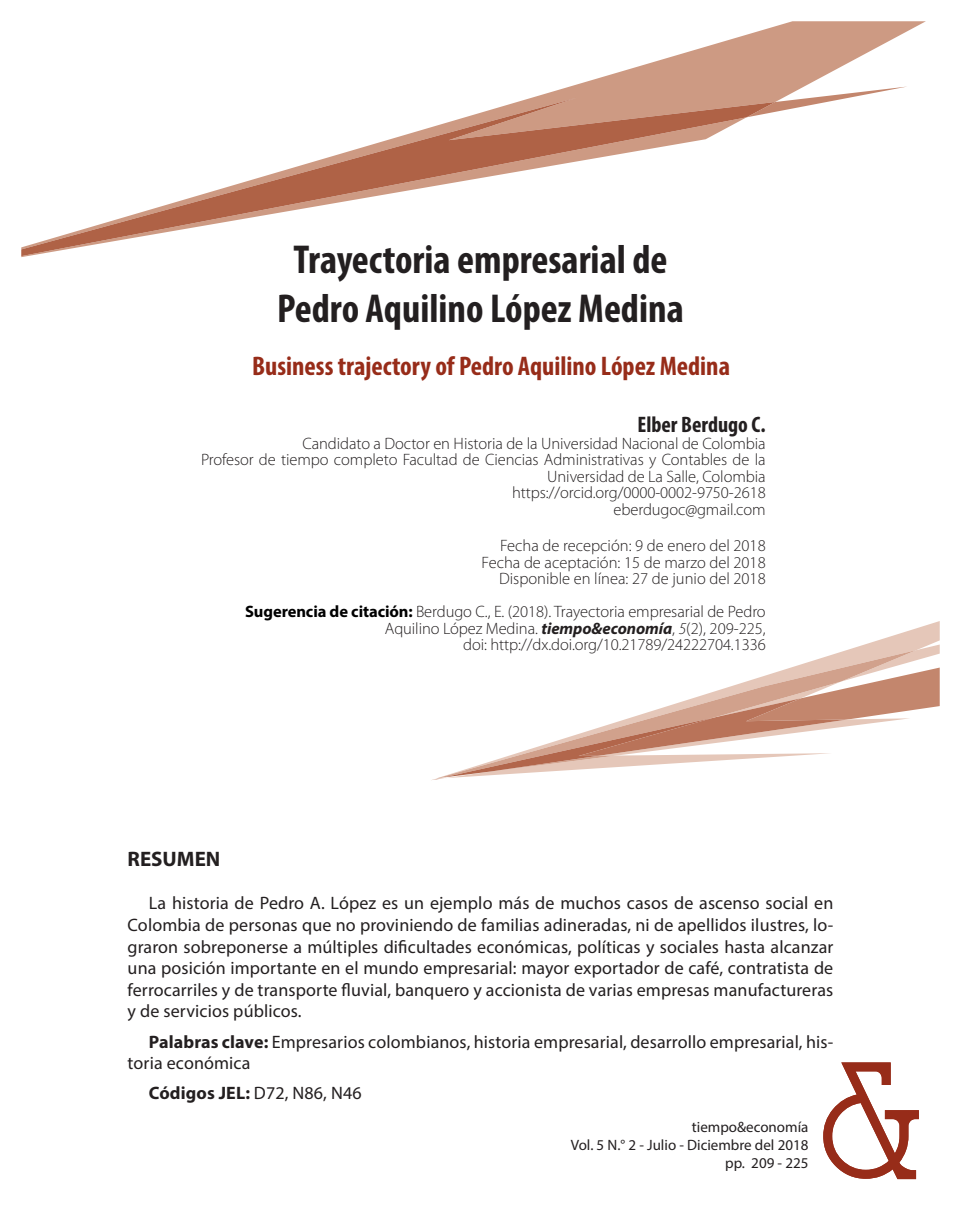
<style>
.page{position:relative;width:961px;height:1231px;background:#fff}
.page>*{position:absolute;margin:0;border:0;box-sizing:border-box;transform-origin:0 0}
.Tit_ini_cap_condensa{font:700 condensed 40.5px "Myriad Pro";color:#231f20}
.TEX_IN_CAP_COLOR{font:700 condensed 27px "Myriad Pro";color:#972c19}
.Autor_en_NEGRITA{font:700 condensed 22.5px "Myriad Pro";color:#231f20}
.SuB_TITLS{font:700 21px "Myriad Pro";color:#231f20}
.TEXTO{font:18px/21.6px "Myriad Pro";letter-spacing:.005em;color:#231f20;text-align:justify}
.TEXTO-2{font:700 18px "Myriad Pro";letter-spacing:.005em;color:#231f20}
.Autores_ini_cap{font:300 16.5px/16.5px "Myriad Pro";color:#231f20;text-align:right}
.Autor_en_NEGRITA-2{font:300 16.5px/16.5px "Myriad Pro";letter-spacing:-.005em;color:#231f20;text-align:right}
.t1{font:15px "Myriad Pro";color:#231f20}
.s1{font-weight:700;color:#000}
.s2{font-weight:700;font-style:italic}
.s3{font-style:italic}
.s4{font-weight:700}
.s5{font-weight:400}
</style>
<div class="page">
<svg style="left:21px;top:21px;width:904px;height:236px"></svg>
<svg style="left:746px;top:86px;width:161px;height:31px"></svg>
<svg style="left:21px;top:98px;width:754px;height:158px"></svg>
<svg style="left:848px;top:621px;width:91px;height:89px"></svg>
<svg style="left:438px;top:650px;width:478px;height:128px"></svg>
<svg style="left:442px;top:698px;width:406px;height:79px"></svg>
<svg style="left:823px;top:1062px;width:95px;height:117px"></svg>
<p class="Tit_ini_cap_condensa" style="left:293px;top:234px;width:375px">Trayectoria empresarial de</p>
<p class="Tit_ini_cap_condensa" style="left:277px;top:283px;width:408px">Pedro Aquilino López Medina</p>
<p class="TEX_IN_CAP_COLOR" style="left:252px;top:349px;width:479px">Business trajectory of Pedro Aquilino López Medina</p>
<p class="Autor_en_NEGRITA" style="left:637px;top:411px;width:130px">Elber Berdugo C.</p>
<p class="Autor_en_NEGRITA-2" style="left:302px;top:435px;width:465px">Candidato a Doctor en Historia de la Universidad Nacional de Colombia</p>
<p class="Autor_en_NEGRITA-2" style="left:201px;top:451px;width:566px">Profesor de tiempo completo Facultad de Ciencias Administrativas y Contables de la<br>Universidad de La Salle, Colombia</p>
<p class="Autor_en_NEGRITA-2" style="left:512px;top:484px;width:255px">https://orcid.org/0000-0002-9750-2618</p>
<p class="Autor_en_NEGRITA-2" style="left:613px;top:501px;width:154px">eberdugoc@gmail.com</p>
<p class="Autores_ini_cap" style="left:500px;top:537px;width:267px">Fecha de recepción: 9 de enero del 2018</p>
<p class="Autores_ini_cap" style="left:481px;top:553px;width:285px">Fecha de aceptación: 15 de marzo del 2018</p>
<p class="Autores_ini_cap" style="left:499px;top:570px;width:268px">Disponible en línea: 27 de junio del 2018</p>
<p class="Autores_ini_cap" style="left:245px;top:603px;width:522px"><span class="s1">Sugerencia de citación:</span> Berdugo C., E. (2018). Trayectoria empresarial de Pedro<br>Aquilino López Medina. <span class="s2">tiempo&amp;economía</span>, <span class="s3">5</span>(2), 209-225,</p>
<p class="Autores_ini_cap" style="left:463px;top:636px;width:304px">doi: http://dx.doi.org/10.21789/24222704.1336</p>
<p class="SuB_TITLS" style="left:128px;top:845px;width:94px">RESUMEN</p>
<p class="TEXTO" style="left:128px;top:892px;width:707px;text-indent:21px">La historia de Pedro A. López es un ejemplo más de muchos casos de ascenso social en Colombia de personas que no proviniendo de familias adineradas, ni de apellidos ilustres, lo&shy;graron sobreponerse a múltiples dificultades económicas, políticas y sociales hasta alcanzar una posición importante en el mundo empresarial: mayor exportador de café, contratista de ferrocarriles y de transporte fluvial, banquero y accionista de varias empresas manufactureras y de servicios públicos.</p>
<p class="TEXTO" style="left:128px;top:1030px;width:707px;text-indent:21px"><span class="s4">Palabras clave:</span> Empresarios colombianos, historia empresarial, desarrollo empresarial, his&shy;toria económica</p>
<p class="TEXTO-2" style="left:149px;top:1081px;width:214px">Códigos JEL: <span class="s5">D72, N86, N46</span></p>
<p class="t1" style="left:692px;top:1117px;width:118px">tiempo&amp;economía</p>
<p class="t1" style="left:571px;top:1135px;width:239px">Vol. 5 N.° 2 - Julio - Diciembre del 2018</p>
<p class="t1" style="left:725px;top:1153px;width:85px">pp. 209 - 225</p>
</div>
